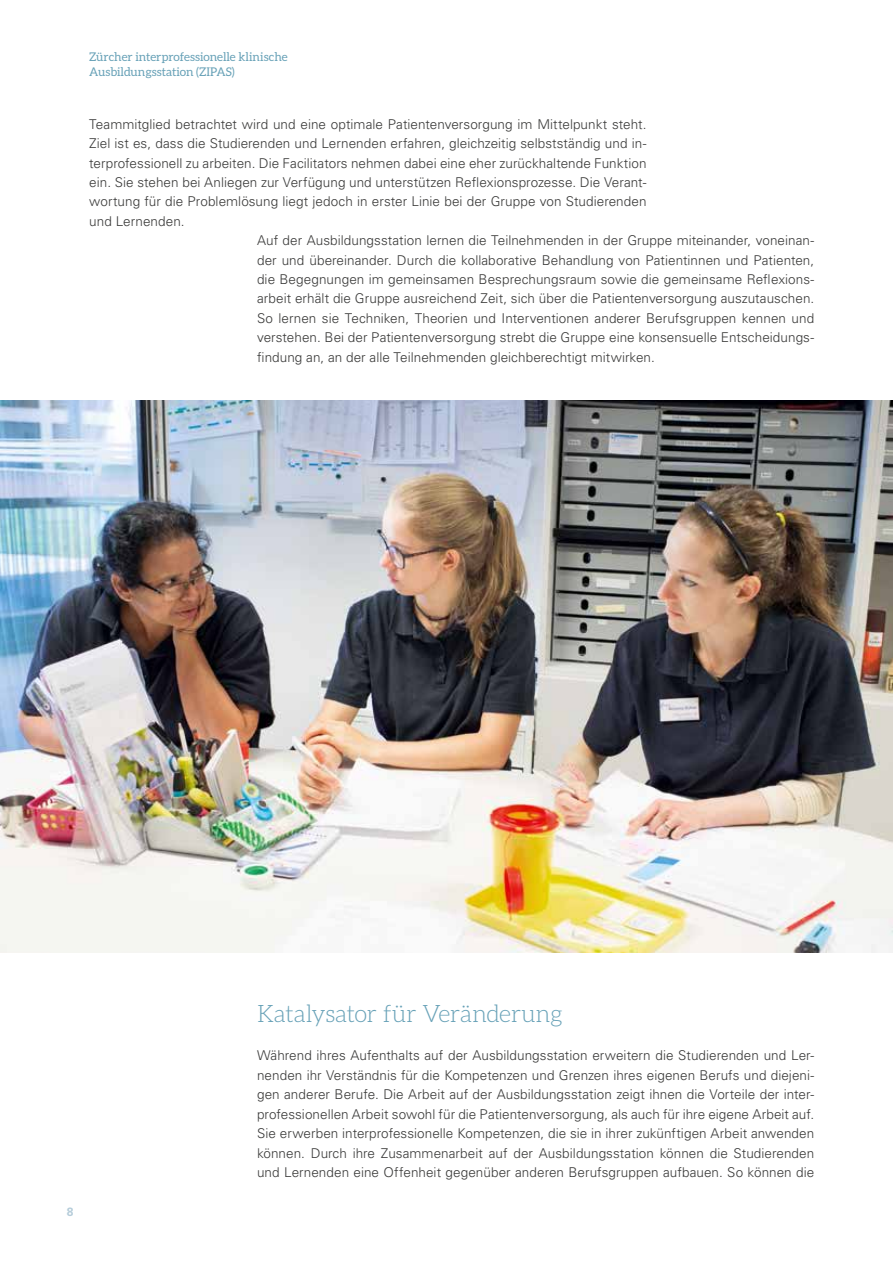
<style>
.page{position:relative;width:893px;height:1263px;background:#fff}
.page>*{position:absolute;margin:0;border:0;box-sizing:border-box;transform-origin:0 0}
.t1{font:300 24px "Aleo";letter-spacing:-.02em;color:#67a1b7}
.t2{font:300 13.5px/19.4px "Univers LT";letter-spacing:.005em;color:#3a3a39;text-align:justify}
.t3{font:12px/15px "Aleo";letter-spacing:.005em;color:#67a1b7}
.t4{font:700 12px "Univers LT";color:#b6cdda}
</style>
<div class="page">
<img style="left:0;top:400px;width:893px;height:552px">
<p class="t3" style="left:89px;top:49px;width:200px">Zürcher interprofessionelle klinische<br>Ausbildungsstation (ZIPAS)</p>
<p class="t2" style="left:89px;top:114px;width:559px">Teammitglied betrachtet wird und eine optimale Patientenversorgung im Mittelpunkt steht.</p>
<p class="t2" style="left:89px;top:134px;width:559px">Ziel ist es, dass die Studierenden und Lernenden erfahren, gleichzeitig selbstständig und in-</p>
<p class="t2" style="left:89px;top:153px;width:559px">terprofessionell zu arbeiten. Die Facilitators nehmen dabei eine eher zurückhaltende Funktion</p>
<p class="t2" style="left:89px;top:172px;width:559px">ein. Sie stehen bei Anliegen zur Verfügung und unterstützen Reflexionsprozesse. Die Verant-</p>
<p class="t2" style="left:89px;top:192px;width:559px">wortung für die Problemlösung liegt jedoch in erster Linie bei der Gruppe von Studierenden</p>
<p class="t2" style="left:89px;top:211px;width:97px">und Lernenden.</p>
<p class="t2" style="left:257px;top:231px;width:559px">Auf der Ausbildungsstation lernen die Teilnehmenden in der Gruppe miteinander, voneinan-</p>
<p class="t2" style="left:257px;top:250px;width:559px">der und übereinander. Durch die kollaborative Behandlung von Patientinnen und Patienten,</p>
<p class="t2" style="left:257px;top:270px;width:559px">die Begegnungen im gemeinsamen Besprechungsraum sowie die gemeinsame Reflexions-</p>
<p class="t2" style="left:257px;top:289px;width:559px">arbeit erhält die Gruppe ausreichend Zeit, sich über die Patientenversorgung auszutauschen.</p>
<p class="t2" style="left:257px;top:308px;width:559px">So lernen sie Techniken, Theorien und Interventionen anderer Berufsgruppen kennen und</p>
<p class="t2" style="left:257px;top:328px;width:559px">verstehen. Bei der Patientenversorgung strebt die Gruppe eine konsensuelle Entscheidungs-</p>
<p class="t2" style="left:257px;top:347px;width:399px">findung an, an der alle Teilnehmenden gleichberechtigt mitwirken.</p>
<p class="t4" style="left:67px;top:1204px;width:8px">8</p>
<h1 class="t1" style="left:257px;top:1000px;width:307px">Katalysator für Veränderung</h1>
<p class="t2" style="left:257px;top:1046px;width:559px">Während ihres Aufenthalts auf der Ausbildungsstation erweitern die Studierenden und Ler&shy;nenden ihr Verständnis für die Kompetenzen und Grenzen ihres eigenen Berufs und diejeni&shy;gen anderer Berufe. Die Arbeit auf der Ausbildungsstation zeigt ihnen die Vorteile der inter&shy;professionellen Arbeit sowohl für die Patientenversorgung, als auch für ihre eigene Arbeit auf.<br>Sie erwerben interprofessionelle Kompetenzen, die sie in ihrer zukünftigen Arbeit anwenden können. Durch ihre Zusammenarbeit auf der Ausbildungsstation können die Studierenden und Lernenden eine Offenheit gegenüber anderen Berufsgruppen aufbauen. So können die</p>
</div>
